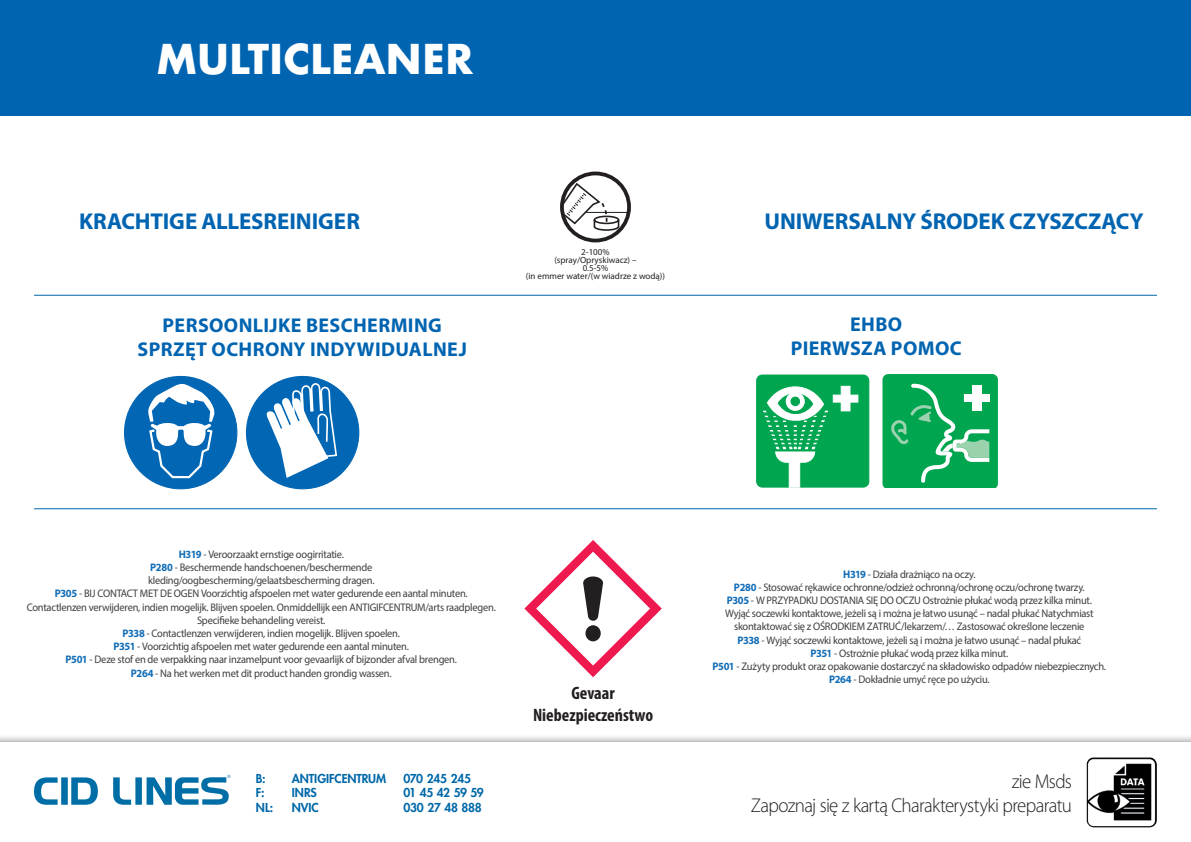
<style>
.page{position:relative;width:1191px;height:842px;background:#fff}
.page>*{position:absolute;margin:0;border:0;box-sizing:border-box;transform-origin:0 0}
.t1{font:700 40px "Futura";letter-spacing:-.005em;color:#fff}
.t2{font:700 23px "Myriad Pro";letter-spacing:-.005em;color:#0164b1}
.t3{font:700 20px/24px "Myriad Pro";letter-spacing:.02em;color:#0164b1;text-align:center}
.t4{font:300 20px/24px "Myriad Pro";letter-spacing:-.03em;color:#231f20;text-align:right;scale:.95 1}
.t5{font:700 condensed 18px/21.6px "Myriad Pro";color:#231f20;text-align:center}
.t6{font:800 12px "Futura";letter-spacing:-.01em;color:#0068a9}
.t7{font:11px/13.2px "Myriad Pro";letter-spacing:-.02em;color:#3e3e3f;text-align:center;scale:.95 1}
.t8{font:9px/8px "Myriad Pro";color:#231f20;text-align:center}
.s1{font-weight:700;color:#116db7}
</style>
<div class="page">
<div style="left:0;top:0;width:1191px;height:116px;background:#0164b1"></div>
<div style="left:0;top:733px;width:1191px;height:109px;background:#231f20;opacity:.75"></div>
<div style="left:0;top:743px;width:1191px;height:99px;background:#fff"></div>
<hr style="left:34px;top:295px;width:1123px;height:1px;background:#0068a9">
<hr style="left:34px;top:508px;width:1123px;height:1px;background:#0068a9">
<img style="left:1086px;top:757px;width:71px;height:70px">
<svg style="left:562px;top:174px;width:67px;height:67px"></svg>
<hr style="left:562px;top:212px;width:66px;height:1px;background:#231f20">
<svg style="left:560px;top:182px;width:60px;height:50px"></svg>
<div style="left:560px;top:172px;width:71px;height:70px;border:4px solid #231f20;border-radius:50%"></div>
<div style="left:756px;top:375px;width:113px;height:112px;background:#00a54f;border-radius:6px"></div>
<div style="left:756px;top:375px;width:113px;height:112px;border:1px solid #00a54f;border-radius:6px"></div>
<div style="left:841px;top:386px;width:9px;height:25px;background:#fff;border:1px solid #fff"></div>
<div style="left:833px;top:395px;width:25px;height:7px;background:#fff;border:1px solid #fff"></div>
<div style="left:775px;top:435px;width:39px;height:27px;background:#fff;border-radius:11px"></div>
<div style="left:775px;top:435px;width:40px;height:27px;border:1px solid #fff;border-radius:11px"></div>
<svg style="left:775px;top:449px;width:40px;height:2px"></svg>
<div style="left:789px;top:462px;width:11px;height:25px;background:#fff;border:1px solid #fff"></div>
<svg style="left:763px;top:387px;width:64px;height:62px"></svg>
<div style="left:786px;top:392px;width:18px;height:18px;background:#fff;border-radius:50%"></div>
<div style="left:786px;top:392px;width:18px;height:18px;border:1px solid #fff;border-radius:50%"></div>
<div style="left:763px;top:422px;width:68px;height:3px;background:#00a54f;border:1px solid #00a54f"></div>
<hr style="left:766px;top:427px;width:61px;height:3px;background:#00a54f">
<hr style="left:765px;top:432px;width:59px;height:2px;background:#00a54f">
<hr style="left:766px;top:436px;width:56px;height:2px;background:#00a54f">
<hr style="left:768px;top:441px;width:51px;height:1px;background:#00a54f">
<div style="left:787px;top:393px;width:16px;height:16px;background:#fff;border-radius:50%"></div>
<div style="left:787px;top:393px;width:16px;height:17px;border:1px solid #fff;border-radius:50%"></div>
<div style="left:790px;top:396px;width:10px;height:11px;background:#00a54f;border-radius:50%"></div>
<div style="left:790px;top:396px;width:10px;height:11px;border:1px solid #fff;border-radius:50%"></div>
<hr style="left:772px;top:445px;width:45px;height:1px;background:#00a54f">
<svg style="left:34px;top:777px;width:64px;height:28px"></svg>
<svg style="left:113px;top:775px;width:117px;height:30px"></svg>
<div style="left:124px;top:376px;width:113px;height:113px;background:#0166b3;border-radius:50%"></div>
<svg style="left:148px;top:382px;width:66px;height:97px"></svg>
<div style="left:246px;top:376px;width:113px;height:113px;background:#0166b3;border-radius:50%"></div>
<svg style="left:266px;top:382px;width:72px;height:96px"></svg>
<svg style="left:524px;top:540px;width:138px;height:137px"></svg>
<svg style="left:882px;top:374px;width:116px;height:113px;background:#25b168"></svg>
<h1 class="t1" style="left:156px;top:30px;width:319px">MULTICLEANER</h1>
<h2 class="t2" style="left:79px;top:208px;width:282px">KRACHTIGE ALLESREINIGER</h2>
<h2 class="t2" style="left:764px;top:208px;width:381px">UNIWERSALNY ŚRODEK CZYSZCZĄCY</h2>
<p class="t8" style="left:526px;top:247px;width:141px">2-100%<br>(spray/Opryskiwacz) –<br>0.5-5%<br>(in emmer water/(w wiadrze z wodą))</p>
<h3 class="t3" style="left:138px;top:313px;width:331px">PERSOONLIJKE BESCHERMING<br>SPRZĘT OCHRONY INDYWIDUALNEJ</h3>
<h3 class="t3" style="left:790px;top:313px;width:172px">EHBO<br>PIERWSZA POMOC</h3>
<p class="t7" style="left:27px;top:547px;width:495px"><span class="s1">H319</span> - Veroorzaakt ernstige oogirritatie.<br><span class="s1">P280</span> - Beschermende handschoenen/beschermende<br>kleding/oogbescherming/gelaatsbescherming dragen.<br><span class="s1">P305</span> - BIJ CONTACT MET DE OGEN Voorzichtig afspoelen met water gedurende een aantal minuten.<br>Contactlenzen verwijderen, indien mogelijk. Blijven spoelen. Onmiddellijk een ANTIGIFCENTRUM/arts raadplegen.<br>Specifieke behandeling vereist.<br><span class="s1">P338</span> - Contactlenzen verwijderen, indien mogelijk. Blijven spoelen.<br><span class="s1">P351</span> - Voorzichtig afspoelen met water gedurende een aantal minuten.<br><span class="s1">P501</span> - Deze stof en de verpakking naar inzamelpunt voor gevaarlijk of bijzonder afval brengen.<br><span class="s1">P264</span> - Na het werken met dit product handen grondig wassen.</p>
<p class="t6" style="left:256px;top:770px;width:11px">B:</p>
<p class="t6" style="left:292px;top:770px;width:96px">ANTIGIFCENTRUM</p>
<p class="t6" style="left:403px;top:770px;width:69px">070 245 245</p>
<p class="t6" style="left:256px;top:785px;width:10px">F:</p>
<p class="t6" style="left:292px;top:785px;width:26px">INRS</p>
<p class="t6" style="left:403px;top:785px;width:82px">01 45 42 59 59</p>
<p class="t6" style="left:256px;top:799px;width:19px">NL:</p>
<p class="t6" style="left:292px;top:799px;width:28px">NVIC</p>
<p class="t6" style="left:403px;top:799px;width:80px">030 27 48 888</p>
<h3 class="t5" style="left:533px;top:682px;width:122px">Gevaar<br>Niebezpieczeństwo</h3>
<p class="t7" style="left:712px;top:567px;width:416px"><span class="s1">H319</span> - Działa drażniąco na oczy.<br><span class="s1">P280</span> - Stosować rękawice ochronne/odzież ochronną/ochronę oczu/ochronę twarzy.<br><span class="s1">P305</span> - W PRZYPADKU DOSTANIA SIĘ DO OCZU Ostrożnie płukać wodą przez kilka minut.<br>Wyjąć soczewki kontaktowe, jeżeli są i można je łatwo usunąć – nadal płukać Natychmiast skontaktować się z OŚRODKIEM ZATRUĆ/lekarzem/… Zastosować określone leczenie<br><span class="s1">P338</span> - Wyjąć soczewki kontaktowe, jeżeli są i można je łatwo usunąć – nadal płukać<br><span class="s1">P351</span> - Ostrożnie płukać wodą przez kilka minut.<br><span class="s1">P501</span> - Zużyty produkt oraz opakowanie dostarczyć na składowisko odpadów niebezpiecznych.<br><span class="s1">P264</span> - Dokładnie umyć ręce po użyciu.</p>
<h3 class="t4" style="left:750px;top:769px;width:340px">zie Msds<br>Zapoznaj się z kartą Charakterystyki preparatu</h3>
</div>
